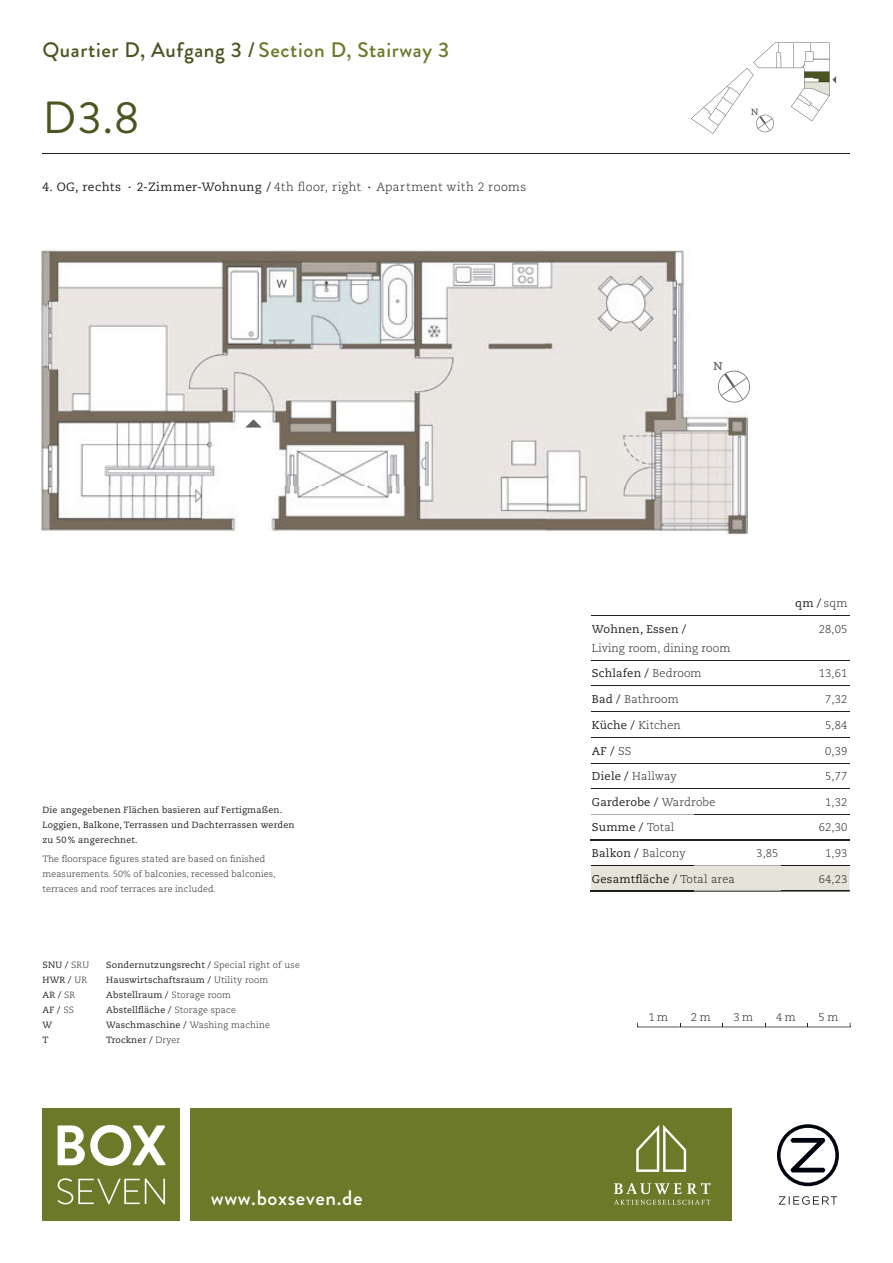
<style>
.page{position:relative;width:893px;height:1263px;background:#fff}
.page>*{position:absolute;margin:0;border:0;box-sizing:border-box;transform-origin:0 0}
.t1{font:45px "Brandon Grotesque";color:#4a551f}
.t2{font:500 21px "Brandon Grotesque";letter-spacing:.03em;color:#4a551f}
.t3{font:500 21px "Brandon Grotesque";letter-spacing:.03em;color:#fff}
.t4{font:12px "Caecilia LT Std";letter-spacing:.035em;color:#231f20}
.t5{font:300 12px "Caecilia LT Std";letter-spacing:.03em;color:#231f20}
.t6{font:500 12px "Brandon Grotesque";color:#636366}
.t7{font:300 11.25px "Caecilia LT Std";letter-spacing:.01em;color:#231f20}
.t8{font:11.25px "Caecilia LT Std";letter-spacing:.02em;color:#231f20}
.t9{font:11.25px "Caecilia LT Std";letter-spacing:.02em;color:#1c1a18}
.t10{font:300 11.25px "Caecilia LT Std";color:#1c1a18}
.t11{font:700 11.25px "Caecilia LT Std";color:#636366}
.t12{font:9px/15px "Caecilia LT Std";letter-spacing:.02em;color:#231f20}
.t13{font:300 9px/15px "Caecilia LT Std";letter-spacing:.01em;color:#231f20}
.t14{font:700 9px "Caecilia LT Std";color:#636366}
.s1{color:#6b7928}
.s2{font-weight:300}
.s3{font-weight:400}
</style>
<div class="page">
<div style="left:43px;top:1108px;width:137px;height:112px;background:#6b7928"></div>
<svg style="left:58px;top:1125px;width:108px;height:41px"></svg>
<svg style="left:57px;top:1178px;width:108px;height:26px"></svg>
<svg style="left:637px;top:1023px;width:214px;height:4px"></svg>
<hr style="left:43px;top:153px;width:807px;height:1px;background:#231f20">
<svg style="left:691px;top:43px;width:145px;height:91px"></svg>
<img style="left:41px;top:250px;width:706px;height:284px">
<svg style="left:245px;top:419px;width:17px;height:9px"></svg>
<svg style="left:716px;top:368px;width:34px;height:37px"></svg>
<hr style="left:591px;top:616px;width:103px;height:1px;background:#231f20">
<hr style="left:694px;top:616px;width:87px;height:1px;background:#231f20">
<hr style="left:781px;top:616px;width:68px;height:1px;background:#231f20">
<hr style="left:591px;top:660px;width:103px;height:1px;background:#231f20">
<hr style="left:694px;top:660px;width:87px;height:1px;background:#231f20">
<hr style="left:781px;top:660px;width:68px;height:1px;background:#231f20">
<hr style="left:591px;top:711px;width:103px;height:1px;background:#231f20">
<hr style="left:694px;top:711px;width:87px;height:1px;background:#231f20">
<hr style="left:781px;top:711px;width:68px;height:1px;background:#231f20">
<hr style="left:591px;top:737px;width:103px;height:1px;background:#231f20">
<hr style="left:694px;top:737px;width:87px;height:1px;background:#231f20">
<hr style="left:781px;top:737px;width:68px;height:1px;background:#231f20">
<svg style="left:591px;top:814px;width:103px;height:1px"></svg>
<hr style="left:694px;top:814px;width:87px;height:1px;background:#231f20">
<hr style="left:781px;top:814px;width:68px;height:1px;background:#231f20">
<hr style="left:591px;top:686px;width:103px;height:1px;background:#231f20">
<hr style="left:694px;top:686px;width:87px;height:1px;background:#231f20">
<hr style="left:781px;top:686px;width:68px;height:1px;background:#231f20">
<hr style="left:591px;top:763px;width:103px;height:1px;background:#231f20">
<hr style="left:694px;top:763px;width:87px;height:1px;background:#231f20">
<hr style="left:781px;top:763px;width:68px;height:1px;background:#231f20">
<hr style="left:591px;top:788px;width:103px;height:1px;background:#231f20">
<hr style="left:694px;top:788px;width:87px;height:1px;background:#231f20">
<hr style="left:781px;top:788px;width:68px;height:1px;background:#231f20">
<hr style="left:591px;top:839px;width:103px;height:2px;background:#231f20">
<hr style="left:694px;top:839px;width:87px;height:2px;background:#231f20">
<hr style="left:781px;top:839px;width:68px;height:2px;background:#231f20">
<svg style="left:590px;top:865px;width:259px;height:27px;background:#d0cfc6"></svg>
<hr style="left:781px;top:891px;width:68px;height:1px;background:#1c1a18">
<div style="left:593px;top:874px;width:84px;height:9px;background:#e5e4da"></div>
<div style="left:680px;top:874px;width:54px;height:9px;background:#e5e4da"></div>
<div style="left:819px;top:874px;width:28px;height:10px;background:#e5e4da"></div>
<svg style="left:779px;top:1196px;width:58px;height:9px"></svg>
<svg style="left:777px;top:1124px;width:62px;height:62px"></svg>
<div style="left:190px;top:1108px;width:541px;height:112px;background:#6b7928"></div>
<svg style="left:614px;top:1183px;width:96px;height:22px"></svg>
<svg style="left:636px;top:1125px;width:50px;height:47px"></svg>
<h2 class="t2" style="left:43px;top:35px;width:408px">Quartier D, Aufgang 3 / <span class="s1">Section D, Stairway 3</span></h2>
<h1 class="t1" style="left:43px;top:86px;width:98px">D3.8</h1>
<h3 class="t4" style="left:43px;top:180px;width:80px">4. OG, rechts</h3>
<h3 class="t4" style="left:129px;top:180px;width:234px"><sup>•</sup> 2-Zimmer-Wohnung / <span class="s2">4th floor, right</span></h3>
<h3 class="t5" style="left:368px;top:180px;width:159px"><sup>•</sup> Apartment with 2 rooms</h3>
<h3 class="t6" style="left:277px;top:276px;width:12px">W</h3>
<p class="t14" style="left:751px;top:106px;width:9px">N</p>
<p class="t11" style="left:713px;top:360px;width:10px">N</p>
<p class="t12" style="left:43px;top:802px;width:253px">Die angegebenen Flächen basieren auf Fertigmaßen.<br>Loggien, Balkone, Terrassen und Dachterrassen werden zu 50 % angerechnet.</p>
<p class="t13" style="left:43px;top:851px;width:234px">The floorspace figures stated are based on finished measurements. 50% of balconies, recessed balconies, terraces and roof terraces are included.</p>
<p class="t12" style="left:43px;top:957px;width:48px">SNU / <span class="s2">SRU</span></p>
<p class="t12" style="left:106px;top:957px;width:195px">Sondernutzungsrecht / <span class="s2">Special right of use</span></p>
<p class="t12" style="left:43px;top:972px;width:46px">HWR / <span class="s2">UR</span></p>
<p class="t12" style="left:106px;top:972px;width:164px">Hauswirtschaftsraum / <span class="s2">Utility room</span></p>
<p class="t12" style="left:43px;top:987px;width:34px">AR / <span class="s2">SR</span></p>
<p class="t12" style="left:106px;top:987px;width:126px">Abstellraum / <span class="s2">Storage room</span></p>
<p class="t12" style="left:43px;top:1002px;width:33px">AF / <span class="s2">SS</span></p>
<p class="t12" style="left:106px;top:1002px;width:131px">Abstellfläche / <span class="s2">Storage space</span></p>
<p class="t12" style="left:43px;top:1017px;width:11px">W</p>
<p class="t12" style="left:106px;top:1017px;width:165px">Waschmaschine / <span class="s2">Washing machine</span></p>
<p class="t12" style="left:43px;top:1032px;width:8px">T</p>
<p class="t12" style="left:106px;top:1032px;width:76px">Trockner / <span class="s2">Dryer</span></p>
<h2 class="t3" style="left:211px;top:1183px;width:153px">www.boxseven.de</h2>
<p class="t8" style="left:592px;top:623px;width:96px">Wohnen, Essen /</p>
<p class="t7" style="left:592px;top:642px;width:140px">Living room, dining room</p>
<p class="t8" style="left:795px;top:597px;width:54px">qm / <span class="s2">sqm</span></p>
<p class="t7" style="left:819px;top:623px;width:30px">28,05</p>
<p class="t8" style="left:592px;top:667px;width:111px">Schlafen / <span class="s2">Bedroom</span></p>
<p class="t7" style="left:819px;top:667px;width:30px">13,61</p>
<p class="t7" style="left:592px;top:693px;width:88px"><span class="s3">Bad /</span> Bathroom</p>
<p class="t7" style="left:825px;top:693px;width:24px">7,32</p>
<p class="t7" style="left:592px;top:719px;width:90px"><span class="s3">Küche /</span> Kitchen</p>
<p class="t7" style="left:825px;top:719px;width:24px">5,84</p>
<p class="t8" style="left:592px;top:744px;width:41px">AF / <span class="s2">SS</span></p>
<p class="t7" style="left:825px;top:744px;width:24px">0,39</p>
<p class="t7" style="left:592px;top:770px;width:86px"><span class="s3">Diele /</span> Hallway</p>
<p class="t7" style="left:825px;top:770px;width:24px">5,77</p>
<p class="t8" style="left:592px;top:795px;width:125px">Garderobe / <span class="s2">Wardrobe</span></p>
<p class="t7" style="left:825px;top:796px;width:24px">1,32</p>
<p class="t8" style="left:592px;top:821px;width:84px">Summe / <span class="s2">Total</span></p>
<p class="t7" style="left:819px;top:821px;width:30px">62,30</p>
<p class="t8" style="left:592px;top:847px;width:95px">Balkon / <span class="s2">Balcony</span></p>
<p class="t7" style="left:756px;top:847px;width:24px">3,85</p>
<p class="t7" style="left:825px;top:847px;width:24px">1,93</p>
<p class="t9" style="left:592px;top:872px;width:144px">Gesamtfläche / <span class="s2">Total area</span></p>
<p class="t10" style="left:819px;top:872px;width:30px">64,23</p>
<p class="t7" style="left:648px;top:1010px;width:21px">1 m</p>
<p class="t7" style="left:691px;top:1010px;width:21px">2 m</p>
<p class="t7" style="left:733px;top:1010px;width:21px">3 m</p>
<p class="t7" style="left:776px;top:1010px;width:21px">4 m</p>
<p class="t7" style="left:818px;top:1010px;width:21px">5 m</p>
</div>
